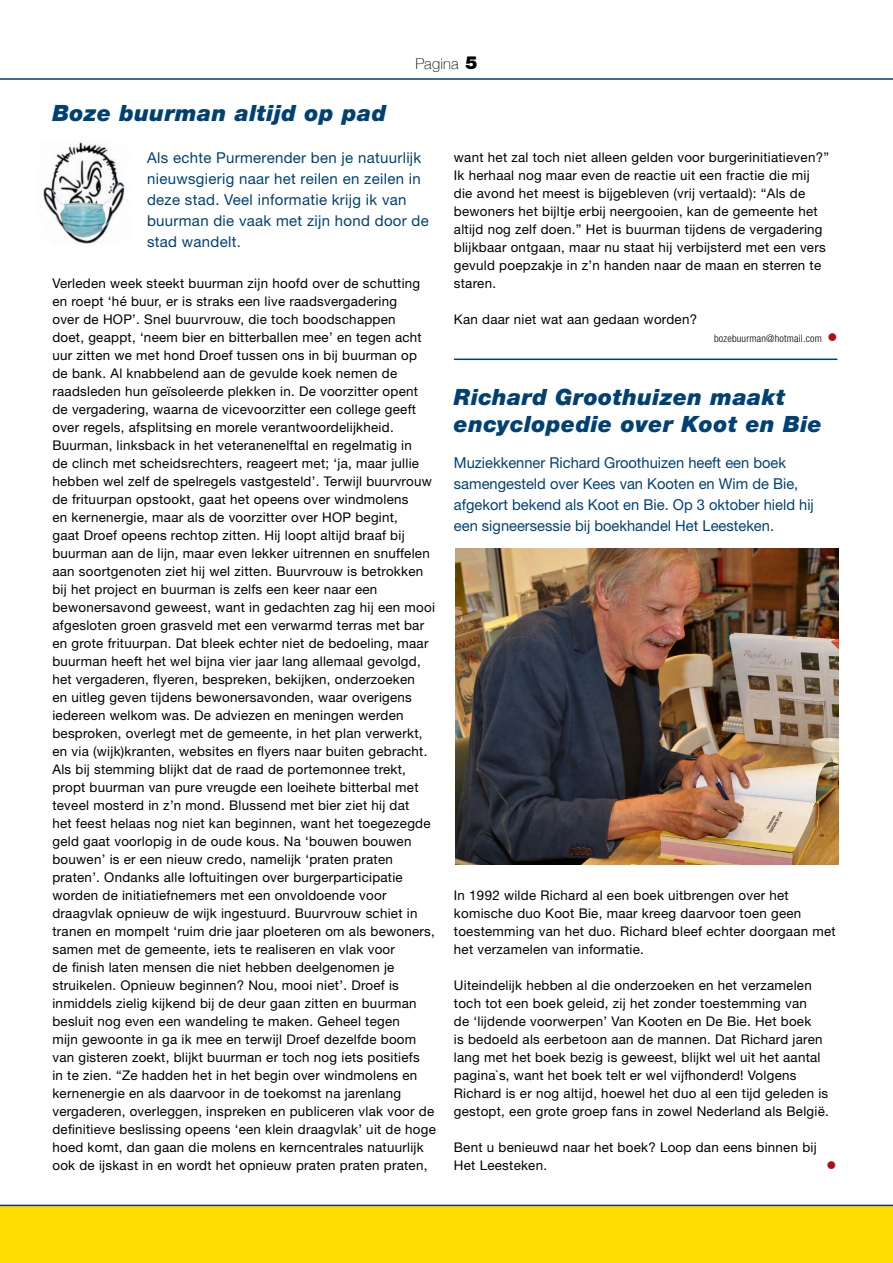
<style>
.page{position:relative;width:893px;height:1263px;background:#fff}
.page>*{position:absolute;margin:0;border:0;box-sizing:border-box;transform-origin:0 0}
.H1__Kop{font:italic 900 22.5px/27px "Helvetica Neue";letter-spacing:.02em;color:#004174}
.H__Introtekst{font:15px/21px "Helvetica Neue";color:#004174}
.H__Introtekst-2{font:15px/21px "Helvetica Neue";letter-spacing:.02em;color:#004174}
.t1{font:100 15px "Helvetica Neue";letter-spacing:.02em;color:#000}
.P__Tekst_plat{font:13.35px/18px "Helvetica Neue";letter-spacing:.02em;color:#000}
.P__Tekst_plat-2{font:13.35px "Wingdings";color:#b20e10}
.P__Fotobijschrift{font:300 condensed 10.35px "Helvetica Neue";letter-spacing:.02em;color:#000}
.s1{font-weight:900;font-size:18px}
.s2{color:#b20e10}
</style>
<div class="page">
<div style="left:0;top:1206px;width:893px;height:57px;background:#fd0"></div>
<hr style="left:0;top:1205px;width:893px;height:1px;background:#004174">
<hr style="left:0;top:78px;width:893px;height:2px;background:#004174">
<hr style="left:454px;top:359px;width:383px;height:1px;background:#004174">
<img style="left:43px;top:142px;width:82px;height:102px">
<img style="left:455px;top:549px;width:383px;height:315px">
<p class="t1" style="left:415px;top:52px;width:63px">Pagina <span class="s1">5</span></p>
<h1 class="H1__Kop" style="left:52px;top:99px;width:335px">Boze buurman altijd op pad</h1>
<p class="H__Introtekst-2" style="left:147px;top:147px;width:283px">Als echte Purmerender ben je natuurlijk nieuwsgierig naar het reilen en zeilen in deze stad. Veel informatie krijg ik van buurman die vaak met zijn hond door de stad wandelt.</p>
<p class="P__Tekst_plat" style="left:52px;top:274px;width:385px">Verleden week steekt buurman zijn hoofd over de schutting en roept ‘hé buur, er is straks een live raadsvergadering<br>over de HOP’. Snel buurvrouw, die toch boodschappen<br>doet, geappt, ‘neem bier en bitterballen mee’ en tegen acht uur zitten we met hond Droef tussen ons in bij buurman op<br>de bank. Al knabbelend aan de gevulde koek nemen de raadsleden hun geïsoleerde plekken in. De voorzitter opent de vergadering, waarna de vicevoorzitter een college geeft over regels, afsplitsing en morele verantwoordelijkheid.<br>Buurman, linksback in het veteranenelftal en regelmatig in<br>de clinch met scheidsrechters, reageert met; ‘ja, maar jullie hebben wel zelf de spelregels vastgesteld’. Terwijl buurvrouw de frituurpan opstookt, gaat het opeens over windmolens<br>en kernenergie, maar als de voorzitter over HOP begint,<br>gaat Droef opeens rechtop zitten. Hij loopt altijd braaf bij buurman aan de lijn, maar even lekker uitrennen en snuffelen aan soortgenoten ziet hij wel zitten. Buurvrouw is betrokken bij het project en buurman is zelfs een keer naar een bewonersavond geweest, want in gedachten zag hij een mooi afgesloten groen grasveld met een verwarmd terras met bar en grote frituurpan. Dat bleek echter niet de bedoeling, maar buurman heeft het wel bijna vier jaar lang allemaal gevolgd, het vergaderen, flyeren, bespreken, bekijken, onderzoeken<br>en uitleg geven tijdens bewonersavonden, waar overigens iedereen welkom was. De adviezen en meningen werden besproken, overlegt met de gemeente, in het plan verwerkt, en via (wijk)kranten, websites en flyers naar buiten gebracht.<br>Als bij stemming blijkt dat de raad de portemonnee trekt, propt buurman van pure vreugde een loeihete bitterbal met teveel mosterd in z’n mond. Blussend met bier ziet hij dat<br>het feest helaas nog niet kan beginnen, want het toegezegde geld gaat voorlopig in de oude kous. Na ‘bouwen bouwen bouwen’ is er een nieuw credo, namelijk ‘praten praten praten’. Ondanks alle loftuitingen over burgerparticipatie worden de initiatiefnemers met een onvoldoende voor draagvlak opnieuw de wijk ingestuurd. Buurvrouw schiet in tranen en mompelt ‘ruim drie jaar ploeteren om als bewoners, samen met de gemeente, iets te realiseren en vlak voor<br>de finish laten mensen die niet hebben deelgenomen je struikelen. Opnieuw beginnen? Nou, mooi niet’. Droef is inmiddels zielig kijkend bij de deur gaan zitten en buurman besluit nog even een wandeling te maken. Geheel tegen<br>mijn gewoonte in ga ik mee en terwijl Droef dezelfde boom van gisteren zoekt, blijkt buurman er toch nog iets positiefs<br>in te zien. “Ze hadden het in het begin over windmolens en kernenergie en als daarvoor in de toekomst na jarenlang vergaderen, overleggen, inspreken en publiceren vlak voor de definitieve beslissing opeens ‘een klein draagvlak’ uit de hoge hoed komt, dan gaan die molens en kerncentrales natuurlijk ook de ijskast in en wordt het opnieuw praten praten praten,</p>
<p class="P__Tekst_plat" style="left:454px;top:148px;width:377px">want het zal toch niet alleen gelden voor burgerinitiatieven?” Ik herhaal nog maar even de reactie uit een fractie die mij die avond het meest is bijgebleven (vrij vertaald): “Als de bewoners het bijltje erbij neergooien, kan de gemeente het altijd nog zelf doen.” Het is buurman tijdens de vergadering blijkbaar ontgaan, maar nu staat hij verbijsterd met een vers gevuld poepzakje in z’n handen naar de maan en sterren te staren.</p>
<p class="P__Tekst_plat" style="left:454px;top:310px;width:245px">Kan daar niet wat aan gedaan worden?</p>
<p class="P__Fotobijschrift" style="left:714px;top:332px;width:125px">bozebuurman@hotmail.com <span class="s2">●</span></p>
<h1 class="H1__Kop" style="left:454px;top:383px;width:370px">Richard Groothuizen maakt encyclopedie over Koot en Bie</h1>
<p class="H__Introtekst" style="left:454px;top:452px;width:361px">Muziekkenner Richard Groothuizen heeft een boek samengesteld over Kees van Kooten en Wim de Bie, afgekort bekend als Koot en Bie. Op 3 oktober hield hij een signeersessie bij boekhandel Het Leesteken.</p>
<p class="P__Tekst_plat" style="left:454px;top:886px;width:383px">In 1992 wilde Richard al een boek uitbrengen over het komische duo Koot Bie, maar kreeg daarvoor toen geen toestemming van het duo. Richard bleef echter doorgaan met het verzamelen van informatie.</p>
<p class="P__Tekst_plat" style="left:454px;top:976px;width:376px">Uiteindelijk hebben al die onderzoeken en het verzamelen toch tot een boek geleid, zij het zonder toestemming van<br>de ‘lijdende voorwerpen’ Van Kooten en De Bie. Het boek<br>is bedoeld als eerbetoon aan de mannen. Dat Richard jaren lang met het boek bezig is geweest, blijkt wel uit het aantal pagina`s, want het boek telt er wel vijfhonderd! Volgens Richard is er nog altijd, hoewel het duo al een tijd geleden is gestopt, een grote groep fans in zowel Nederland als België.</p>
<p class="P__Tekst_plat" style="left:454px;top:1138px;width:364px">Bent u benieuwd naar het boek? Loop dan eens binnen bij<br>Het Leesteken.</p>
<p class="P__Tekst_plat-2" style="left:826px;top:1158px;width:11px">●</p>
</div>
